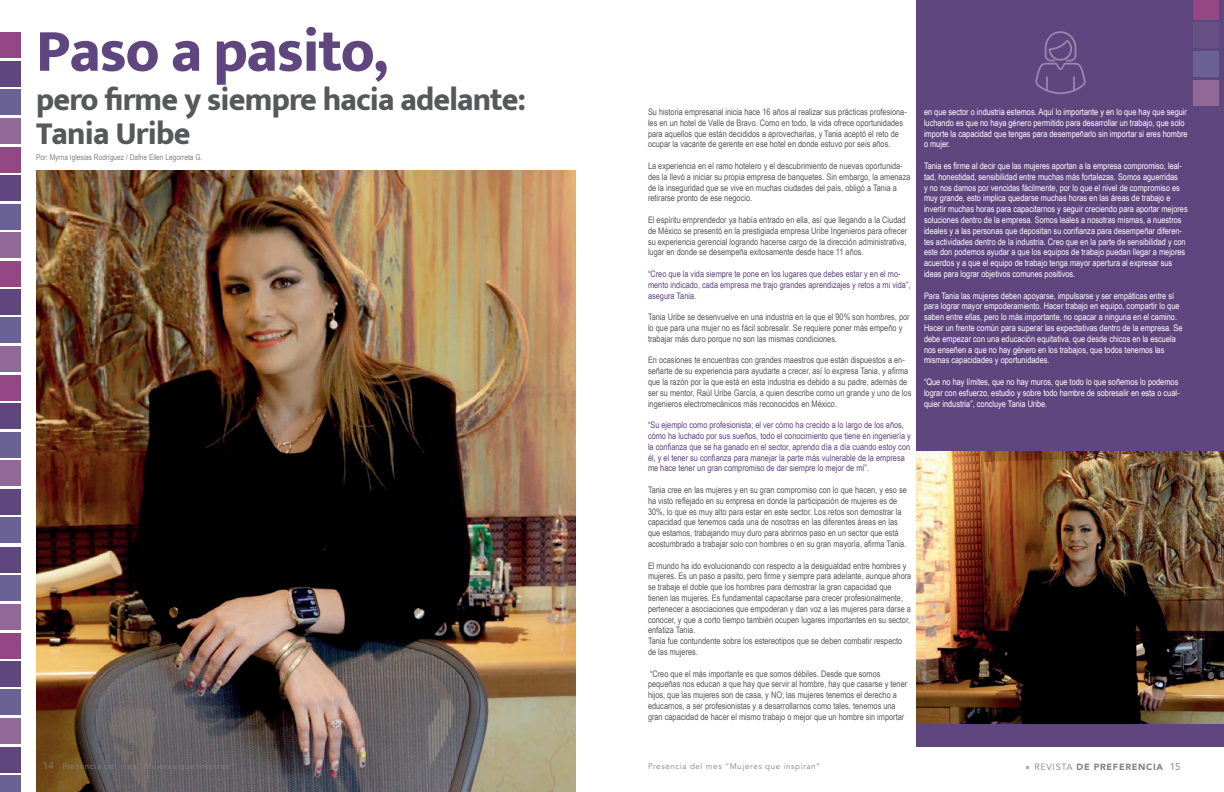
<style>
.page{position:relative;width:1224px;height:792px;background:#fff}
.page>*{position:absolute;margin:0;border:0;box-sizing:border-box;transform-origin:0 0}
.t1{font:800 61px "Mukta Mahee";letter-spacing:-.025em;color:#60467f}
.t2{font:800 32px/34px "Mukta Mahee";letter-spacing:-.025em;color:#57585a}
.t3{font:9px/10.8px "Arial Narrow";color:#57585a}
.t4{font:9px/10.8px "Arial Narrow";color:#fff}
.t5{font:9px/10.8px "Arial Narrow";color:#60467f}
.t6{font:900 9px "Avenir";letter-spacing:.075em;color:#808285}
.t7{font:8px "Avenir";letter-spacing:.075em;color:#808285}
.t8{font:8px "Arial Narrow";color:#808285}
.s1{font-size:10px}
.s2{font-weight:400}
.s3{font-weight:400;font-size:10px}
</style>
<div class="page">
<div style="left:916px;top:0;width:308px;height:747px;background:#60467f"></div>
<div style="left:0;top:33px;width:20px;height:25px;background:#944883"></div>
<div style="left:0;top:261px;width:20px;height:25px;background:#944883"></div>
<div style="left:0;top:147px;width:20px;height:26px;background:#944883"></div>
<div style="left:0;top:375px;width:20px;height:26px;background:#944883"></div>
<div style="left:0;top:633px;width:20px;height:25px;background:#944883"></div>
<div style="left:0;top:61px;width:20px;height:26px;background:#60467f"></div>
<div style="left:0;top:289px;width:20px;height:26px;background:#60467f"></div>
<div style="left:0;top:547px;width:20px;height:25px;background:#60467f"></div>
<div style="left:0;top:175px;width:20px;height:26px;background:#60467f"></div>
<div style="left:0;top:404px;width:20px;height:25px;background:#60467f"></div>
<div style="left:0;top:661px;width:20px;height:26px;background:#60467f"></div>
<div style="left:0;top:489px;width:20px;height:26px;background:#60467f"></div>
<div style="left:0;top:747px;width:20px;height:25px;background:#60467f"></div>
<div style="left:0;top:89px;width:20px;height:26px;background:#6a6195"></div>
<div style="left:0;top:318px;width:20px;height:25px;background:#6a6195"></div>
<div style="left:0;top:575px;width:20px;height:26px;background:#6a6195"></div>
<div style="left:0;top:204px;width:20px;height:25px;background:#6a6195"></div>
<div style="left:0;top:432px;width:20px;height:25px;background:#6a6195"></div>
<div style="left:0;top:690px;width:20px;height:25px;background:#6a6195"></div>
<div style="left:0;top:518px;width:20px;height:25px;background:#6a6195"></div>
<div style="left:0;top:775px;width:20px;height:17px;background:#6a6195"></div>
<div style="left:0;top:118px;width:20px;height:26px;background:#916996"></div>
<div style="left:0;top:346px;width:20px;height:26px;background:#916996"></div>
<div style="left:0;top:604px;width:20px;height:26px;background:#916996"></div>
<div style="left:0;top:233px;width:20px;height:25px;background:#916996"></div>
<div style="left:0;top:461px;width:20px;height:25px;background:#916996"></div>
<div style="left:0;top:718px;width:20px;height:26px;background:#916996"></div>
<div style="left:1193px;top:0;width:26px;height:20px;background:#944883"></div>
<div style="left:1193px;top:23px;width:26px;height:25px;background:#675085"></div>
<div style="left:1193px;top:51px;width:26px;height:26px;background:#6a6195"></div>
<div style="left:1193px;top:80px;width:26px;height:25px;background:#916996"></div>
<img style="left:36px;top:170px;width:540px;height:622px">
<img style="left:916px;top:452px;width:308px;height:272px">
<svg style="left:1035px;top:31px;width:51px;height:63px"></svg>
<h1 class="t1" style="left:36px;top:14px;width:354px">Paso a pasito,</h1>
<h2 class="t2" style="left:36px;top:82px;width:491px">pero firme y siempre hacia adelante:<br>Tania Uribe</h2>
<p class="t8" style="left:36px;top:151px;width:168px">Por: Myrna Iglesias Rodríguez / Dafne Eilen Legorreta G.</p>
<p class="t3" style="left:648px;top:106px;width:260px">Su historia empresarial inicia hace 16 años al realizar sus prácticas profesiona&shy;les en un hotel de Valle de Bravo. Como en todo, la vida ofrece oportunidades para aquellos que están decididos a aprovecharlas, y Tania aceptó el reto de ocupar la vacante de gerente en ese hotel en donde estuvo por seis años.</p>
<p class="t3" style="left:648px;top:160px;width:264px">La experiencia en el ramo hotelero y el descubrimiento de nuevas oportunida&shy;des la llevó a iniciar su propia empresa de banquetes. Sin embargo, la amenaza de la inseguridad que se vive en muchas ciudades del país, obligó a Tania a retirarse pronto de ese negocio.</p>
<p class="t3" style="left:648px;top:214px;width:261px">El espíritu emprendedor ya había entrado en ella, así que llegando a la Ciudad de México se presentó en la prestigiada empresa Uribe Ingenieros para ofrecer su experiencia gerencial logrando hacerse cargo de la dirección administrativa, lugar en donde se desempeña exitosamente desde hace 11 años.</p>
<p class="t5" style="left:648px;top:268px;width:264px">“Creo que la vida siempre te pone en los lugares que debes estar y en el mo&shy;mento indicado, cada empresa me trajo grandes aprendizajes y retos a mi vida”, asegura Tania.</p>
<p class="t3" style="left:648px;top:311px;width:263px">Tania Uribe se desenvuelve en una industria en la que el 90% son hombres, por lo que para una mujer no es fácil sobresalir. Se requiere poner más empeño y trabajar más duro porque no son las mismas condiciones.</p>
<p class="t3" style="left:648px;top:354px;width:265px">En ocasiones te encuentras con grandes maestros que están dispuestos a en&shy;señarte de su experiencia para ayudarte a crecer, así lo expresa Tania, y afirma que la razón por la que está en esta industria es debido a su padre, además de ser su mentor, Raúl Uribe García, a quien describe como un grande y uno de los ingenieros electromecánicos más reconocidos en México.</p>
<p class="t5" style="left:648px;top:419px;width:264px">“Su ejemplo como profesionista; el ver cómo ha crecido a lo largo de los años, cómo ha luchado por sus sueños, todo el conocimiento que tiene en ingeniería y la confianza que se ha ganado en el sector, aprendo día a día cuando estoy con él, y el tener su confianza para manejar la parte más vulnerable de la empresa me hace tener un gran compromiso de dar siempre lo mejor de mí”.</p>
<p class="t3" style="left:648px;top:484px;width:260px">Tania cree en las mujeres y en su gran compromiso con lo que hacen, y eso se ha visto reflejado en su empresa en donde la participación de mujeres es de 30%, lo que es muy alto para estar en este sector. Los retos son demostrar la capacidad que tenemos cada una de nosotras en las diferentes áreas en las que estamos, trabajando muy duro para abrirnos paso en un sector que está acostumbrado a trabajar solo con hombres o en su gran mayoría, afirma Tania.</p>
<p class="t3" style="left:648px;top:560px;width:265px">El mundo ha ido evolucionando con respecto a la desigualdad entre hombres y mujeres. Es un paso a pasito, pero firme y siempre para adelante, aunque ahora se trabaje el doble que los hombres para demostrar la gran capacidad que tienen las mujeres. Es fundamental capacitarse para crecer profesionalmente, pertenecer a asociaciones que empoderan y dan voz a las mujeres para darse a conocer, y que a corto tiempo también ocupen lugares importantes en su sector, enfatiza Tania.<br>Tania fue contundente sobre los estereotipos que se deben combatir respecto de las mujeres.</p>
<p class="t3" style="left:648px;top:668px;width:261px">“Creo que el más importante es que somos débiles. Desde que somos pequeñas nos educan a que hay que servir al hombre, hay que casarse y tener hijos, que las mujeres son de casa, y NO; las mujeres tenemos el derecho a educarnos, a ser profesionistas y a desarrollarnos como tales, tenemos una gran capacidad de hacer el mismo trabajo o mejor que un hombre sin importar</p>
<p class="t4" style="left:924px;top:106px;width:265px">en que sector o industria estemos. Aquí lo importante y en lo que hay que seguir luchando es que no haya género permitido para desarrollar un trabajo, que solo importe la capacidad que tengas para desempeñarlo sin importar si eres hombre o mujer.</p>
<p class="t4" style="left:924px;top:160px;width:265px">Tania es firme al decir que las mujeres aportan a la empresa compromiso, leal&shy;tad, honestidad, sensibilidad entre muchas más fortalezas. Somos aguerridas<br>y no nos damos por vencidas fácilmente, por lo que el nivel de compromiso es muy grande, esto implica quedarse muchas horas en las áreas de trabajo e invertir muchas horas para capacitarnos y seguir creciendo para aportar mejores soluciones dentro de la empresa. Somos leales a nosotras mismas, a nuestros ideales y a las personas que depositan su confianza para desempeñar diferen&shy;tes actividades dentro de la industria. Creo que en la parte de sensibilidad y con este don podemos ayudar a que los equipos de trabajo puedan llegar a mejores acuerdos y a que el equipo de trabajo tenga mayor apertura al expresar sus ideas para lograr objetivos comunes positivos.</p>
<p class="t4" style="left:924px;top:290px;width:260px">Para Tania las mujeres deben apoyarse, impulsarse y ser empáticas entre sí para lograr mayor empoderamiento. Hacer trabajo en equipo, compartir lo que saben entre ellas, pero lo más importante, no opacar a ninguna en el camino.<br>Hacer un frente común para superar las expectativas dentro de la empresa. Se debe empezar con una educación equitativa, que desde chicos en la escuela nos enseñen a que no hay género en los trabajos, que todos tenemos las mismas capacidades y oportunidades.</p>
<p class="t4" style="left:924px;top:376px;width:257px">“Que no hay límites, que no hay muros, que todo lo que soñemos lo podemos lograr con esfuerzo, estudio y sobre todo hambre de sobresalir en esta o cual&shy;quier industria”, concluye Tania Uribe.</p>
<p class="t7" style="left:43px;top:761px;width:193px"><span class="s1">14</span> Presencia del mes “Mujeres que inspiran”</p>
<p class="t7" style="left:648px;top:761px;width:174px">Presencia del mes “Mujeres que inspiran”</p>
<p class="t6" style="left:1034px;top:759px;width:148px"><span class="s2">REVISTA</span> DE PREFERENCIA <span class="s3">15</span></p>
</div>
